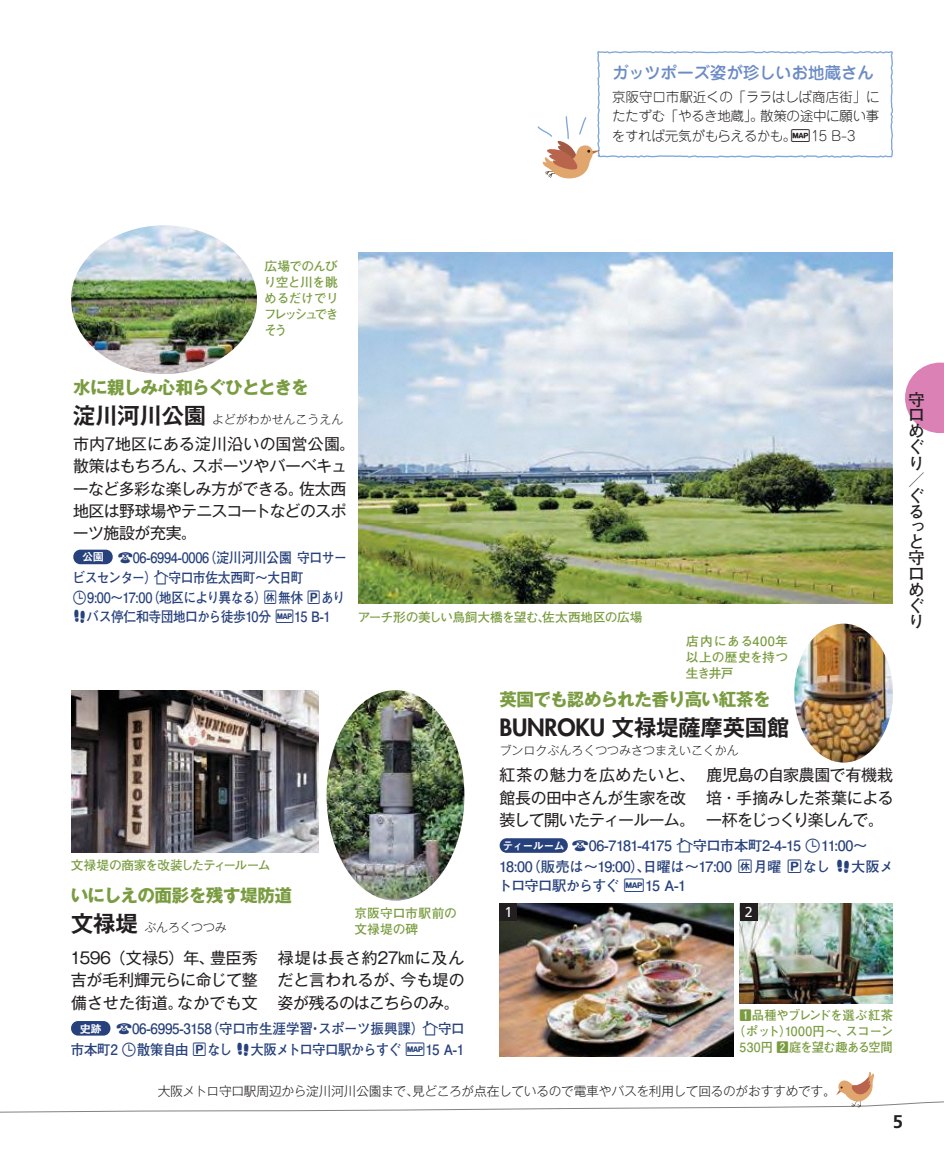
<style>
.page{position:relative;width:944px;height:1149px;background:#fff}
.page>*{position:absolute;margin:0;border:0;box-sizing:border-box;transform-origin:0 0}
.t1{font:700 22.28px "Gothic MB101 Pro De";letter-spacing:-.005em;color:#231f20}
.t2{font:700 18.22px "Frutiger";color:#231f20}
.t3{font:700 17.55px "Gothic MB101 Pro";letter-spacing:-.035em;color:#7a9c40}
.t4{font:500 16.65px "Jun 34 Pro";letter-spacing:-.025em;color:#6c8bc6}
.t5{font:700 16.65px/16px "Futo Go B101 Pro";color:#231f20}
.t6{font:15.97px/22.3px "Gothic MB101 Pro";letter-spacing:-.02em;color:#231f20;text-align:justify}
.t7{font:700 14.4px/20.7px "Futo Go B101 Pro";letter-spacing:-.04em;color:#27417c;scale:.89 1}
.t8{font:700 14.4px/20.7px "Futo Go B101 Pro";letter-spacing:-.04em;color:#27417c}
.t9{font:700 14.4px/20.7px "Futo Go B101 Pro";letter-spacing:-.04em;color:#27417c;text-align:right;scale:.94 1}
.t10{font:700 14.4px "Futo Go B101 Pro";letter-spacing:-.07em;color:#27417c}
.t11{font:14.4px "Frutiger";color:#fff}
.t12{font:300 13.5px/19.1px "Jun 101 Pro";letter-spacing:-.025em;color:#231f20;text-align:justify}
.t13{font:700 12.83px/16px "Futo Go B101 Pro";letter-spacing:-.025em;color:#7a9c40;text-align:justify}
.t14{font:300 12.83px "Gothic MB101 Pro";letter-spacing:-.025em;color:#231f20}
.t15{font:700 12.83px/16px "Futo Go B101 Pro";letter-spacing:-.025em;color:#7a9c40;text-align:center;scale:.96 1}
.t16{font:700 12.83px "Futo Go B101 Pro";letter-spacing:-.075em;color:#7a9c40}
.t17{font:700 12.83px/16px "Futo Go B101 Pro";letter-spacing:.005em;color:#7a9c40}
.t18{font:300 11.92px "Gothic MB101 Pro";color:#231f20}
.s1{font-family:"co Trip";font-weight:400}
.s2{font-family:"Gothic MB101 Pro De";font-weight:700;font-size:22.28px}
.s3{font-family:"Midashi Go Pro MB31";font-weight:400;font-size:11.25px;color:#fff}
.s4{font-family:"Futura";font-weight:800;font-size:23.18px}
</style>
<div class="page">
<svg style="left:0;top:1072px;width:944px;height:40px"></svg>
<svg style="left:905px;top:362px;width:39px;height:71px"></svg>
<svg style="left:537px;top:51px;width:356px;height:127px"></svg>
<img style="left:358px;top:252px;width:535px;height:351px">
<img style="left:71px;top:690px;width:247px;height:161px">
<img style="left:500px;top:903px;width:233px;height:153px">
<img style="left:740px;top:903px;width:153px;height:100px">
<div style="left:73px;top:549px;width:40px;height:15px;background:#27417c;border-radius:7px"></div>
<img style="left:71px;top:225px;width:186px;height:149px">
<img style="left:327px;top:690px;width:137px;height:210px">
<img style="left:794px;top:623px;width:99px;height:139px">
<div style="left:500px;top:903px;width:17px;height:17px;background:#231f20"></div>
<div style="left:740px;top:903px;width:17px;height:17px;background:#231f20"></div>
<div style="left:500px;top:838px;width:68px;height:14px;background:#27417c;border-radius:7px"></div>
<div style="left:71px;top:1020px;width:39px;height:15px;background:#27417c;border-radius:7px"></div>
<p class="t4" style="left:612px;top:59px;width:263px">ガッツポーズ姿が珍しいお地蔵さん</p>
<p class="t12" style="left:612px;top:86px;width:269px">京阪守口市駅近くの「ララはしば商店街」にたたずむ「やるき地蔵」。散策の途中に願い事をすれば元気がもらえるかも。<span class="s1">E</span>15 B-3</p>
<p class="t13" style="left:264px;top:256px;width:77px">広場でのんびり空と川を眺めるだけでリフレッシュできそう</p>
<p class="t3" style="left:73px;top:372px;width:237px">水に親しみ心和らぐひとときを</p>
<p class="t18" style="left:73px;top:409px;width:272px"><span class="s2">淀川河川公園</span>よどがわかせんこうえん</p>
<p class="t6" style="left:73px;top:430px;width:284px;text-align:left">市内7地区にある淀川沿いの国営公園。散策はもちろん、スポーツやバーベキューなど多彩な楽しみ方ができる。佐太西地区は野球場やテニスコートなどのスポーツ施設が充実。</p>
<p class="t7" style="left:73px;top:544px;width:309px;text-indent:9px"><span class="s3">公園</span> <span class="s1">0</span>06-6994-0006（淀川河川公園 守口サービスセンター）<span class="s1">4</span>守口市佐太西町〜大日町</p>
<p class="t7" style="left:73px;top:585px;width:308px;line-height:19.1px"><span class="s1">1</span>9:00〜17:00（地区により異なる）<span class="s1">2</span>無休 <span class="s1">W</span>あり<br><span class="s1">9</span>バス停仁和寺団地口から徒歩10分 <span class="s1">E</span>15 B-1</p>
<p class="t16" style="left:71px;top:854px;width:201px">文禄堤の商家を改装したティールーム</p>
<p class="t3" style="left:71px;top:880px;width:223px">いにしえの面影を残す堤防道</p>
<p class="t18" style="left:71px;top:917px;width:157px"><span class="s2">文禄堤</span>ぶんろくつつみ</p>
<p class="t13" style="left:358px;top:607px;width:286px">アーチ形の美しい鳥飼大橋を望む、佐太西地区の広場</p>
<p class="t13" style="left:686px;top:631px;width:104px">店内にある400年以上の歴史を持つ生き井戸</p>
<p class="t3" style="left:499px;top:684px;width:273px">英国でも認められた香り高い紅茶を</p>
<h1 class="t1" style="left:500px;top:708px;width:291px"><span class="s4">BUNROKU</span> 文禄堤薩摩英国館</h1>
<p class="t18" style="left:500px;top:740px;width:241px">ブンロクぶんろくつつみさつまえいこくかん</p>
<p class="t6" style="left:499px;top:761px;width:197px;text-align:left">紅茶の魅力を広めたいと、館長の田中さんが生家を改装して開いたティールーム。</p>
<p class="t6" style="left:706px;top:761px;width:189px">鹿児島の自家農園で有機栽培・手摘みした茶葉による一杯をじっくり楽しんで。</p>
<p class="t17" style="left:354px;top:902px;width:104px">京阪守口市駅前の文禄堤の碑</p>
<p class="t8" style="left:499px;top:833px;width:396px"><span class="s3">ティールーム</span> <span class="s1">0</span>06-7181-4175 <span class="s1">4</span>守口市本町2-4-15 <span class="s1">1</span>11:00〜<br>18:00（販売は〜19:00）、日曜は〜17:00 <span class="s1">2</span>月曜 <span class="s1">W</span>なし <span class="s1">9</span>大阪メ</p>
<p class="t10" style="left:498px;top:873px;width:190px">トロ守口駅からすぐ <span class="s1">E</span>15 A-1</p>
<p class="t11" style="left:504px;top:903px;width:9px">1</p>
<p class="t11" style="left:745px;top:903px;width:9px">2</p>
<p class="t6" style="left:70px;top:944px;width:189px">1596（文禄5）年、豊臣秀吉が毛利輝元らに命じて整備させた街道。なかでも文</p>
<p class="t6" style="left:278px;top:944px;width:189px">禄堤は長さ約27㎞に及んだと言われるが、今も堤の姿が残るのはこちらのみ。</p>
<p class="t9" style="left:71px;top:1015px;width:421px"><span class="s3">史跡</span> <span class="s1">0</span>06-6995-3158（守口市生涯学習・スポーツ振興課）<span class="s1">4</span>守口市本町2 <span class="s1">1</span>散策自由 <span class="s1">W</span>なし <span class="s1">9</span>大阪メトロ守口駅からすぐ <span class="s1">E</span>15 A-1</p>
<p class="t15" style="left:733px;top:1005px;width:169px">1品種やブレンドを選ぶ紅茶（ポット）1000円〜、スコーン<br>530円 2庭を望む趣ある空間</p>
<p class="t14" style="left:158px;top:1080px;width:680px">大阪メトロ守口駅周辺から淀川河川公園まで、見どころが点在しているので電車やバスを利用して回るのがおすすめです。</p>
<p class="t5" style="left:908px;top:389px;width:17px">守口めぐり／ぐるっと守口めぐり</p>
<p class="t2" style="left:893px;top:1110px;width:12px">5</p>
</div>
